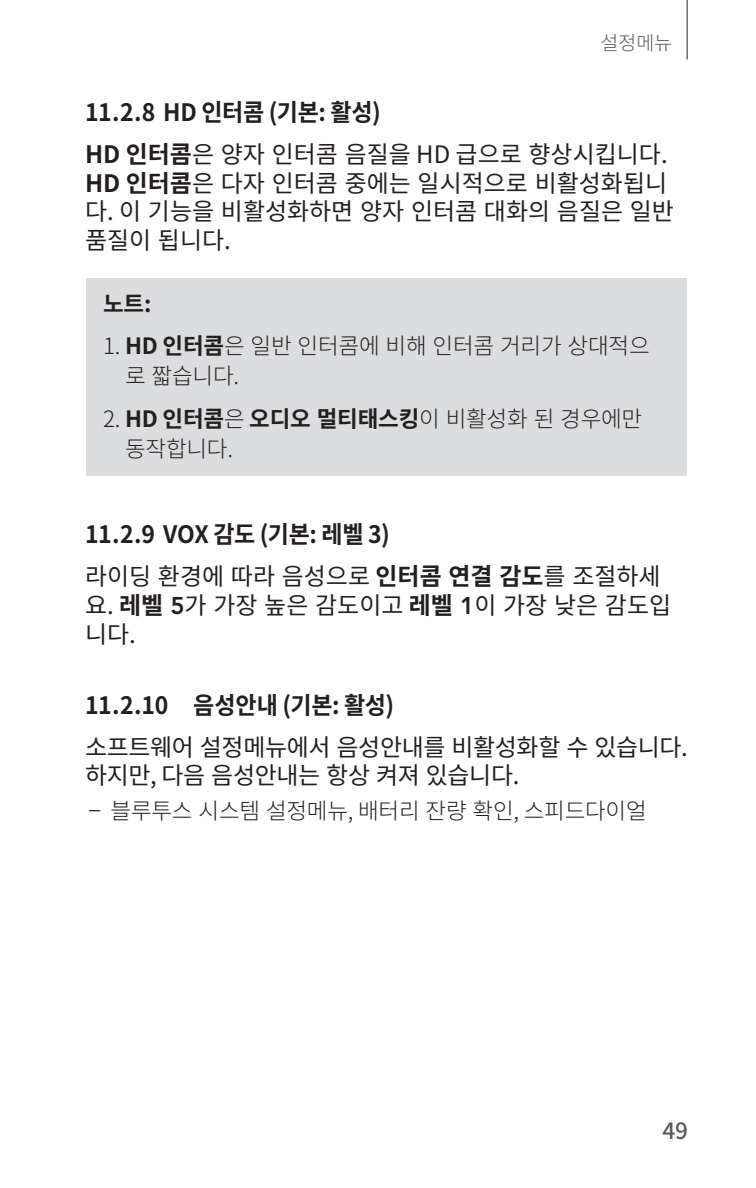
<style>
.page{position:relative;width:756px;height:1188px;background:#fff}
.page>*{position:absolute;margin:0;border:0;box-sizing:border-box;transform-origin:0 0}
.Description{font:24px/28.8px "Noto Sans CJ Kkr";color:#231f20}
.t1{font:700 24px "Noto Sans CJ Kkr";letter-spacing:-.015em;color:#231f20;scale:.96 1}
.NOTE{font:300 22.5px/30px "Noto Sans CJ Kkr";letter-spacing:-.01em;color:#231f20}
.NOTE-2{font:700 22.5px "Noto Sans CJ Kkr";color:#231f20}
.t2{font:500 22.5px "Noto Sans CJ Kkr";color:#57585a}
.t3{font:300 19.5px "Noto Sans CJ Kkr";color:#57585a}
.s1{font-weight:700}
.s2{font-family:"Avenir LT Std";font-weight:800}
.s3{font-family:"Avenir LT Std"}
</style>
<div class="page">
<hr style="left:686px;top:0;width:2px;height:60px;background:#6c6d70">
<div style="left:86px;top:278px;width:601px;height:198px;background:#dcdddf"></div>
<p class="t3" style="left:600px;top:31px;width:73px">설정메뉴</p>
<p class="t1" style="left:85px;top:99px;width:310px">11.2.8 HD 인터콤 (기본: 활성)</p>
<p class="Description" style="left:85px;top:140px;width:591px"><span class="s1">HD 인터콤</span>은 양자 인터콤 음질을 HD 급으로 향상시킵니다.<br><span class="s1">HD 인터콤</span>은 다자 인터콤 중에는 일시적으로 비활성화됩니 다. 이 기능을 비활성화하면 양자 인터콤 대화의 음질은 일반 품질이 됩니다.</p>
<p class="NOTE-2" style="left:103px;top:291px;width:50px">노트:</p>
<p class="NOTE" style="left:125px;top:332px;width:526px;text-indent:-22px">1. <span class="s1">HD 인터콤</span>은 일반 인터콤에 비해 인터콤 거리가 상대적으 로 짧습니다.</p>
<p class="NOTE" style="left:125px;top:404px;width:519px;text-indent:-22px">2. <span class="s1">HD 인터콤</span>은 <span class="s1">오디오 멀티태스킹</span>이 비활성화 된 경우에만 동작합니다.</p>
<p class="t1" style="left:85px;top:521px;width:319px">11.2.9 VOX 감도 (기본: 레벨 3)</p>
<p class="Description" style="left:85px;top:562px;width:588px">라이딩 환경에 따라 음성으로 <span class="s1">인터콤 연결 감도</span>를 조절하세 요. <span class="s1">레벨</span> <span class="s2">5</span>가 가장 높은 감도이고 <span class="s1">레벨</span> <span class="s2">1</span>이 가장 낮은 감도입 니다.</p>
<p class="t1" style="left:85px;top:692px;width:324px">11.2.10 음성안내 (기본: 활성)</p>
<p class="Description" style="left:85px;top:733px;width:604px">소프트웨어 설정메뉴에서 음성안내를 비활성화할 수 있습니다. 하지만, 다음 음성안내는 항상 켜져 있습니다.</p>
<p class="NOTE" style="left:89px;top:796px;width:559px"><span class="s3">–</span> 블루투스 시스템 설정메뉴, 배터리 잔량 확인, 스피드다이얼</p>
<p class="t2" style="left:663px;top:1118px;width:27px">49</p>
</div>
